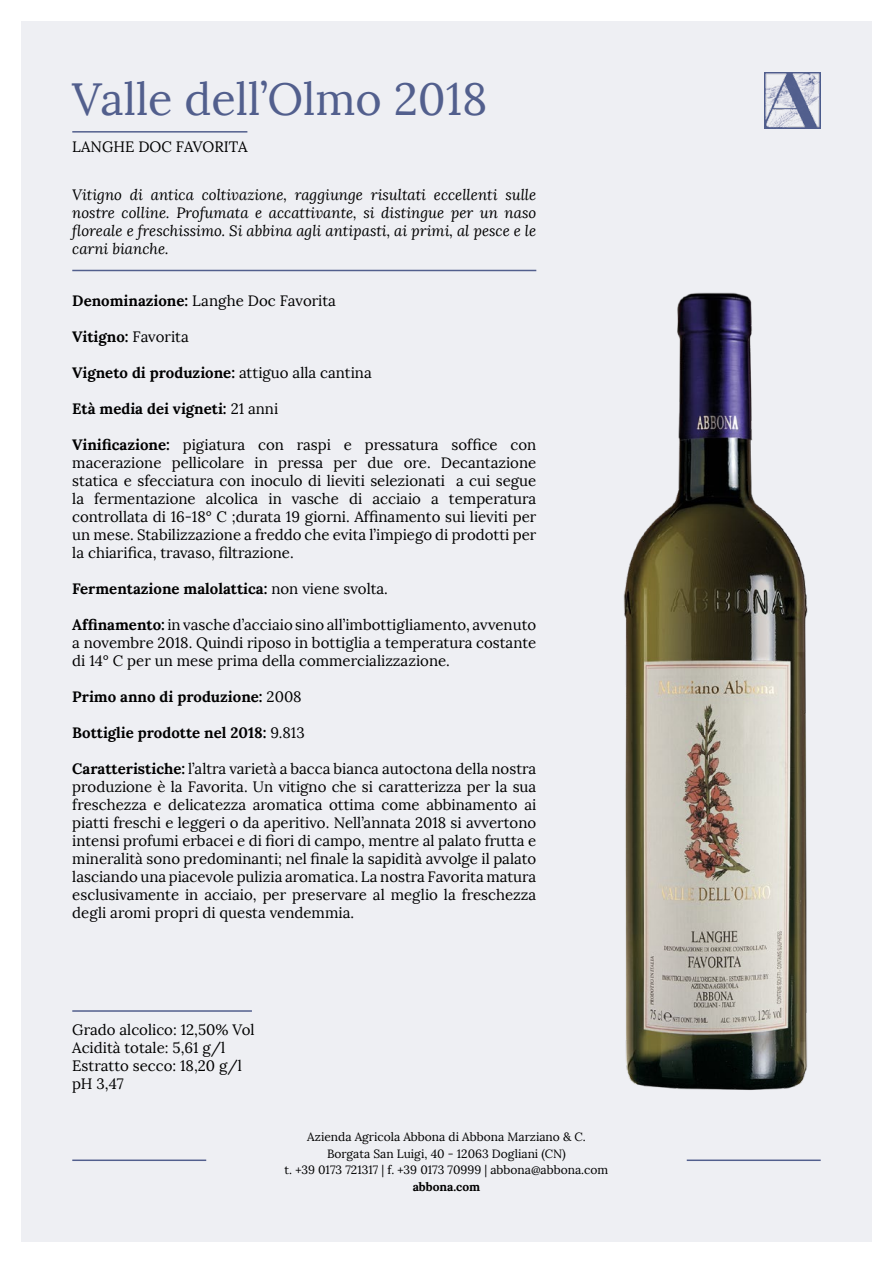
<style>
.page{position:relative;width:893px;height:1263px;background:#fff}
.page>*{position:absolute;margin:0;border:0;box-sizing:border-box;transform-origin:0 0}
.t1{font:45px "Lora";color:#525f8d}
.t2{font:15px/18px "Lora";color:#000;text-align:justify}
.t3{font:italic 15px/18px "Lora";color:#000;text-align:justify}
.t4{font:700 15px "Lora";color:#000}
.t5{font:12px/16.5px "Lora";color:#000;text-align:center}
.t6{font:700 12px "Lora";color:#000}
.s1{font-weight:700}
.s2{font-weight:400}
</style>
<div class="page">
<div style="left:21px;top:21px;width:851px;height:1221px;background:#eeeff3"></div>
<hr style="left:72px;top:1159px;width:134px;height:2px;background:#525f8d">
<hr style="left:687px;top:1159px;width:134px;height:2px;background:#525f8d">
<img style="left:764px;top:73px;width:56px;height:56px">
<hr style="left:72px;top:1010px;width:180px;height:2px;background:#525f8d">
<hr style="left:72px;top:131px;width:175px;height:2px;background:#525f8d">
<hr style="left:72px;top:270px;width:464px;height:1px;background:#525f8d">
<img style="left:623px;top:292px;width:185px;height:798px">
<h1 class="t1" style="left:72px;top:71px;width:417px">Valle dell’Olmo 2018</h1>
<p class="t2" style="left:72px;top:137px;width:177px">LANGHE DOC FAVORITA</p>
<p class="t3" style="left:72px;top:186px;width:466px">Vitigno di antica coltivazione, raggiunge risultati eccellenti sulle nostre colline. Profumata e accattivante, si distingue per un naso floreale e freschissimo. Si abbina agli antipasti, ai primi, al pesce e le carni bianche.</p>
<p class="t2" style="left:72px;top:292px;width:265px"><span class="s1">Denominazione:</span> Langhe Doc Favorita</p>
<p class="t4" style="left:72px;top:327px;width:118px">Vitigno: <span class="s2">Favorita</span></p>
<p class="t4" style="left:72px;top:363px;width:301px">Vigneto di produzione: <span class="s2">attiguo alla cantina</span></p>
<p class="t4" style="left:72px;top:399px;width:207px">Età media dei vigneti: <span class="s2">21 anni</span></p>
<p class="t2" style="left:72px;top:436px;width:466px"><span class="s1">Vinificazione:</span> pigiatura con raspi e pressatura soffice con macerazione pellicolare in pressa per due ore. Decantazione statica e sfecciatura con inoculo di lieviti selezionati a cui segue la fermentazione alcolica in vasche di acciaio a temperatura controllata di 16-18° C ;durata 19 giorni. Affinamento sui lieviti per un mese. Stabilizzazione a freddo che evita l’impiego di prodotti per la chiarifica, travaso, filtrazione.</p>
<p class="t4" style="left:72px;top:579px;width:317px">Fermentazione malolattica: <span class="s2">non viene svolta.</span></p>
<p class="t2" style="left:72px;top:616px;width:465px"><span class="s1">Affinamento:</span> in vasche d’acciaio sino all’imbottigliamento, avvenuto a novembre 2018. Quindi riposo in bottiglia a temperatura costante di 14° C per un mese prima della commercializzazione.</p>
<p class="t4" style="left:72px;top:687px;width:231px">Primo anno di produzione: <span class="s2">2008</span></p>
<p class="t4" style="left:72px;top:723px;width:234px">Bottiglie prodotte nel 2018: <span class="s2">9.813</span></p>
<p class="t2" style="left:72px;top:760px;width:466px"><span class="s1">Caratteristiche:</span> l’altra varietà a bacca bianca autoctona della nostra produzione è la Favorita. Un vitigno che si caratterizza per la sua freschezza e delicatezza aromatica ottima come abbinamento ai piatti freschi e leggeri o da aperitivo. Nell’annata 2018 si avvertono intensi profumi erbacei e di fiori di campo, mentre al palato frutta e mineralità sono predominanti; nel finale la sapidità avvolge il palato lasciando una piacevole pulizia aromatica. La nostra Favorita matura esclusivamente in acciaio, per preservare al meglio la freschezza degli aromi propri di questa vendemmia.</p>
<p class="t2" style="left:72px;top:1021px;width:184px;text-align:left">Grado alcolico: 12,50% Vol<br>Acidità totale: 5,61 g/l<br>Estratto secco: 18,20 g/l pH 3,47</p>
<p class="t5" style="left:285px;top:1129px;width:325px">Azienda Agricola Abbona di Abbona Marziano &amp; C.<br>Borgata San Luigi, 40 - 12063 Dogliani (CN)<br>t. +39 0173 721317 | f. +39 0173 70999 | abbona@abbona.com</p>
<p class="t6" style="left:413px;top:1178px;width:69px">abbona.com</p>
</div>
